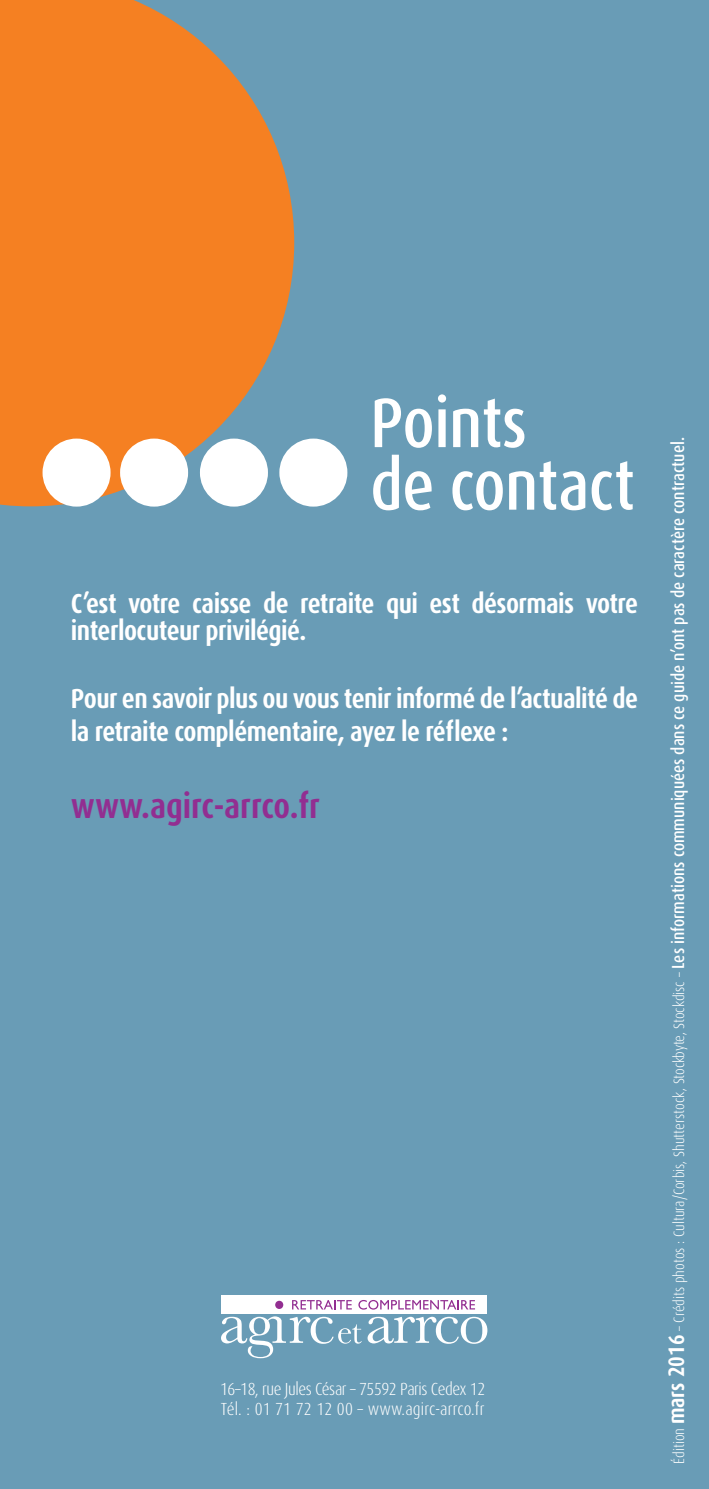
<style>
.page{position:relative;width:709px;height:1489px;background:#fff}
.page>*{position:absolute;margin:0;border:0;box-sizing:border-box;transform-origin:0 0}
.t1{font:500 condensed 70px/62.5px "Dax OT";letter-spacing:-.01em;color:#fff}
.t2{font:700 condensed 35px "Dax OT";color:#922e91}
.t3{font:700 condensed 27.5px/27.5px "Dax OT";letter-spacing:-.02em;color:#fff}
.t4{font:300 condensed 17.5px/20px "Dax OT";letter-spacing:-.025em;color:#fff}
.t5{font:300 condensed 15px "Dax OT";color:#fff}
.s1{font-weight:700;font-size:22.5px}
.s2{font-weight:500;font-size:17.5px}
</style>
<div class="page">
<div style="left:0;top:0;width:709px;height:1488px;background:#699cb6"></div>
<div style="left:221px;top:1295px;width:265px;height:18px;background:#fff"></div>
<svg style="left:275px;top:1300px;width:8px;height:8px"></svg>
<svg style="left:292px;top:1300px;width:60px;height:9px"></svg>
<svg style="left:358px;top:1300px;width:117px;height:9px"></svg>
<svg style="left:221px;top:1316px;width:266px;height:42px"></svg>
<svg style="left:0;top:0;width:294px;height:506px;background:#e18336"></svg>
<div style="left:43px;top:438px;width:68px;height:68px;background:#fff;border-radius:50%"></div>
<div style="left:120px;top:438px;width:68px;height:68px;background:#fff;border-radius:50%"></div>
<div style="left:200px;top:438px;width:68px;height:68px;background:#fff;border-radius:50%"></div>
<div style="left:279px;top:438px;width:68px;height:68px;background:#fff;border-radius:50%"></div>
<h1 class="t1" style="left:370px;top:395px;width:266px">Points<br>de contact</h1>
<p class="t3" style="left:71px;top:591px;width:568px">C’est votre caisse de retraite qui est désormais votre interlocuteur privilégié.</p>
<p class="t3" style="left:71px;top:684px;width:568px;line-height:32.5px">Pour en savoir plus ou vous tenir informé de l’actualité de la retraite complémentaire, ayez le réflexe :</p>
<p class="t2" style="left:71px;top:788px;width:251px">www.agirc-arrco.fr</p>
<p class="t4" style="left:220px;top:1379px;width:266px">16–18, rue Jules César – 75592 Paris Cedex 12<br>Tél. : 01 71 72 12 00 – www.agirc-arrco.fr</p>
<p class="t5" style="left:671px;top:1463px;width:1027px;rotate:-90deg">Édition <span class="s1">mars 2016</span> – Crédits photos : Cultura/Corbis, Shutterstock, Stockbyte, Stockdisc – <span class="s2">Les informations communiquées dans ce guide n’ont pas de caractère contractuel.</span></p>
</div>
